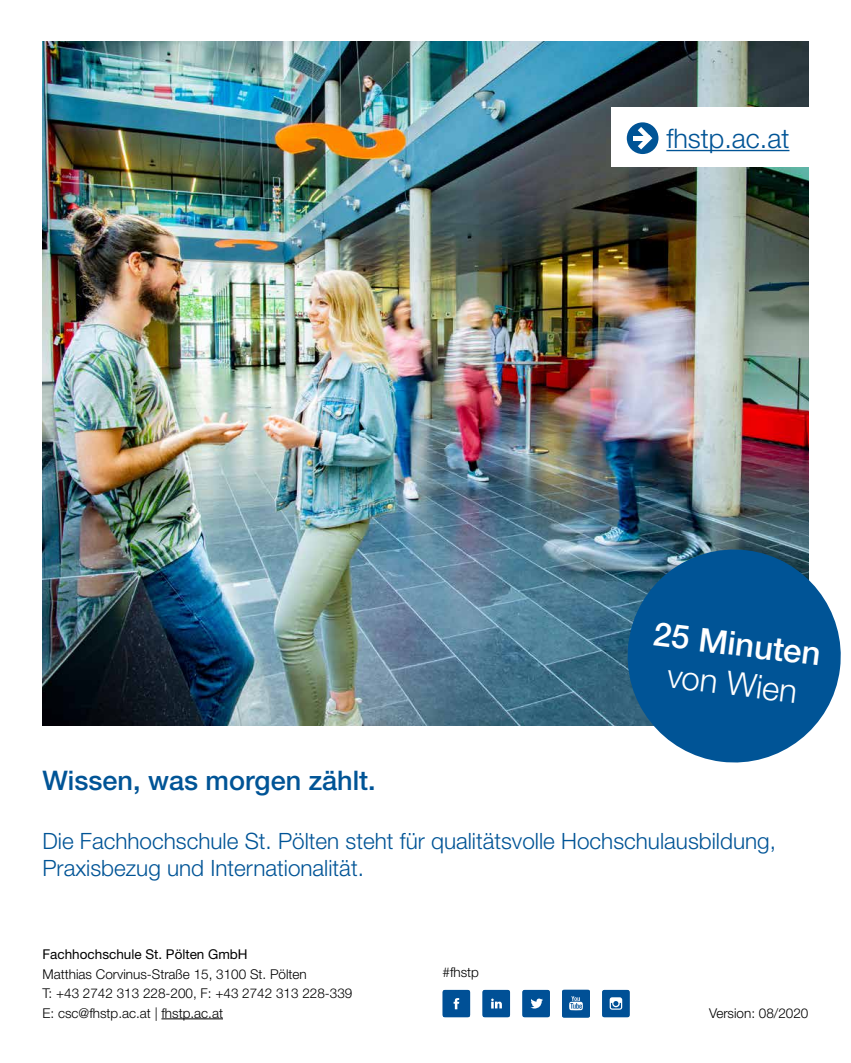
<style>
.page{position:relative;width:851px;height:1063px;background:#fff}
.page>*{position:absolute;margin:0;border:0;box-sizing:border-box;transform-origin:0 0}
.t1{font:500 33px "Helvetica Neue LT Pro";color:#fff}
.t2{font:300 33px "Helvetica Neue LT Pro";color:#fff}
.t3{font:500 27px "Helvetica Neue LT Pro";color:#005496}
.t4{font:300 27px "Helvetica Neue LT Pro";color:#005496}
.t5{font:300 22.5px/27px "Helvetica Neue LT Pro";color:#005496}
.t6{font:300 13.5px/19.5px "Helvetica Neue LT Pro";color:#000}
.t7{font:13.5px "Helvetica Neue LT Pro";color:#000}
</style>
<div class="page">
<img style="left:43px;top:42px;width:765px;height:683px">
<div style="left:610px;top:107px;width:207px;height:59px;background:#fff"></div>
<hr style="left:161px;top:1019px;width:62px;height:1px;background:#000">
<svg style="left:621px;top:543px;width:220px;height:220px;background:#2a6da1"></svg>
<div style="left:626px;top:122px;width:32px;height:32px;background:#005496;border-radius:50%"></div>
<div style="left:632px;top:136px;width:15px;height:5px;background:#fff"></div>
<svg style="left:638px;top:127px;width:14px;height:22px"></svg>
<hr style="left:666px;top:150px;width:123px;height:1px;background:#005496">
<svg style="left:522px;top:990px;width:28px;height:27px"></svg>
<div style="left:562px;top:990px;width:27px;height:28px;border:1px solid #005096"></div>
<svg style="left:562px;top:990px;width:27px;height:27px"></svg>
<svg style="left:602px;top:990px;width:27px;height:27px"></svg>
<svg style="left:482px;top:990px;width:28px;height:27px"></svg>
<svg style="left:442px;top:990px;width:28px;height:27px"></svg>
<h2 class="t4" style="left:666px;top:122px;width:125px">fhstp.ac.at</h2>
<h1 class="t1" style="left:656px;top:614px;width:170px;rotate:7deg">25 Minuten</h1>
<h1 class="t2" style="left:670px;top:655px;width:132px;rotate:7deg">von Wien</h1>
<h2 class="t3" style="left:42px;top:764px;width:335px">Wissen, was morgen zählt.</h2>
<h3 class="t5" style="left:42px;top:827px;width:735px">Die Fachhochschule St. Pölten steht für qualitätsvolle Hochschulausbildung,<br>Praxisbezug und Internationalität.</h3>
<p class="t7" style="left:43px;top:946px;width:207px">Fachhochschule St. Pölten GmbH</p>
<p class="t6" style="left:43px;top:964px;width:311px">Matthias Corvinus-Straße 15, 3100 St. Pölten<br>T: +43 2742 313 228-200, F: +43 2742 313 228-339<br>E: csc@fhstp.ac.at | fhstp.ac.at</p>
<p class="t6" style="left:442px;top:962px;width:38px">#fhstp</p>
<p class="t6" style="left:709px;top:1003px;width:101px">Version: 08/2020</p>
</div>
